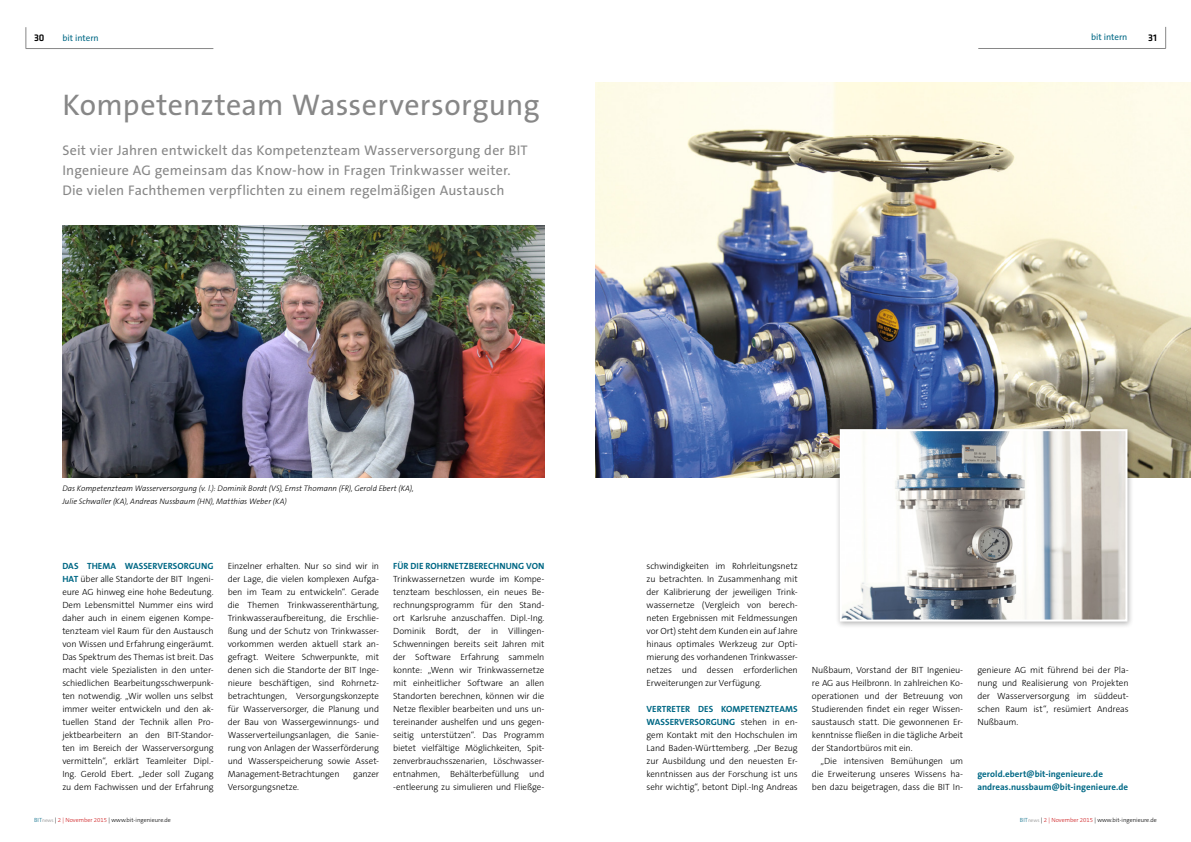
<style>
.page{position:relative;width:1191px;height:842px;background:#fff}
.page>*{position:absolute;margin:0;border:0;box-sizing:border-box;transform-origin:0 0}
.t1{font:30px "The Sans B5 Plain";letter-spacing:.01em;color:#878787}
.t2{font:14px/20px "The Sans B5 Plain";letter-spacing:.015em;color:#878787}
.t3{font:500 10px "Klavika";color:#000}
.t4{font:300 9px/13px "The Sans B3";letter-spacing:-.01em;color:#000;text-align:justify}
.t5{font:700 9px/13px "The Sans B7";letter-spacing:.005em;color:#006885}
.t6{font:9px "The Sans B5 Plain";color:#006885}
.t7{font:italic 300 8px/13px "The Sans B3";color:#000}
.t8{font:300 6px "The Sans B3";color:#000}
.s1{font-family:"The Sans B7";font-weight:700;color:#006885}
.s2{font-family:"The Sans B3";font-weight:300;color:#000}
.s3{color:#006885}
.s4{font-size:5px;color:#878787}
.s5{color:#cd171a}
</style>
<div class="page">
<hr style="left:26px;top:48px;width:187px;height:1px;background:#878787">
<svg style="left:26px;top:27px;width:1px;height:21px"></svg>
<hr style="left:978px;top:48px;width:187px;height:1px;background:#878787">
<svg style="left:1165px;top:27px;width:1px;height:21px"></svg>
<img style="left:595px;top:83px;width:596px;height:395px">
<img style="left:62px;top:226px;width:482px;height:252px">
<div style="left:835px;top:425px;width:299px;height:203px;background:#000;opacity:.3"></div>
<img style="left:842px;top:432px;width:282px;height:186px">
<div style="left:839px;top:429px;width:288px;height:192px;border:2px solid #fff"></div>
<p class="t6" style="left:62px;top:33px;width:38px">bit intern</p>
<p class="t6" style="left:1091px;top:32px;width:38px">bit intern</p>
<p class="t3" style="left:34px;top:32px;width:12px">30</p>
<p class="t3" style="left:1148px;top:32px;width:10px">31</p>
<h1 class="t1" style="left:62px;top:88px;width:479px">Kompetenzteam Wasserversorgung</h1>
<h2 class="t2" style="left:62px;top:140px;width:467px">Seit vier Jahren entwickelt das Kompetenzteam Wasserversorgung der BIT<br>Ingenieure AG gemeinsam das Know-how in Fragen Trinkwasser weiter.<br>Die vielen Fachthemen verpflichten zu einem regelmäßigen Austausch</h2>
<p class="t7" style="left:62px;top:482px;width:353px">Das Kompetenzteam Wasserversorgung (v. l.): Dominik Bordt (VS), Ernst Thomann (FR), Gerold Ebert (KA),<br>Julie Schwaller (KA), Andreas Nussbaum (HN), Matthias Weber (KA)</p>
<p class="t5" style="left:62px;top:560px;width:153px">DAS THEMA WASSERVERSORGUNG</p>
<p class="t4" style="left:62px;top:573px;width:153px"><span class="s1">HAT</span> über alle Standorte der BIT Ingeni&shy;eure AG hinweg eine hohe Bedeutung.<br>Dem Lebensmittel Nummer eins wird daher auch in einem eigenen Kompe&shy;tenzteam viel Raum für den Austausch von Wissen und Erfahrung eingeräumt.<br>Das Spektrum des Themas ist breit. Das macht viele Spezialisten in den unter&shy;schiedlichen Bearbeitungsschwerpunk&shy;ten notwendig. „Wir wollen uns selbst immer weiter entwickeln und den ak&shy;tuellen Stand der Technik allen Pro&shy;jektbearbeitern an den BIT-Standor&shy;ten im Bereich der Wasserversorgung vermitteln“, erklärt Teamleiter Dipl.- Ing. Gerold Ebert. „Jeder soll Zugang zu dem Fachwissen und der Erfahrung</p>
<p class="t4" style="left:228px;top:560px;width:153px">Einzelner erhalten. Nur so sind wir in der Lage, die vielen komplexen Aufga&shy;ben im Team zu entwickeln“. Gerade die Themen Trinkwasserenthärtung, Trinkwasseraufbereitung, die Erschlie&shy;ßung und der Schutz von Trinkwasser&shy;vorkommen werden aktuell stark an&shy;gefragt. Weitere Schwerpunkte, mit denen sich die Standorte der BIT Inge&shy;nieure beschäftigen, sind Rohrnetz&shy;betrachtungen, Versorgungskonzepte für Wasserversorger, die Planung und der Bau von Wassergewinnungs- und Wasserverteilungsanlagen, die Sanie&shy;rung von Anlagen der Wasserförderung und Wasserspeicherung sowie Asset-Management-Betrachtungen</p>
<p class="t4" style="left:353px;top:768px;width:27px">ganzer</p>
<p class="t4" style="left:228px;top:781px;width:73px">Versorgungsnetze.</p>
<p class="t5" style="left:393px;top:560px;width:153px">FÜR DIE ROHRNETZBERECHNUNG VON</p>
<p class="t4" style="left:393px;top:573px;width:153px">Trinkwassernetzen wurde im Kompe&shy;tenzteam beschlossen, ein neues Be&shy;rechnungsprogramm für den Stand&shy;ort Karlsruhe anzuschaffen. Dipl.-Ing.<br>Dominik Bordt, der in Villingen-Schwenningen bereits seit Jahren mit der Software Erfahrung sammeln konnte: „Wenn wir Trinkwassernetze mit einheitlicher Software an allen Standorten berechnen, können wir die Netze flexibler bearbeiten und uns un&shy;tereinander aushelfen und uns gegen&shy;seitig unterstützen“. Das Programm bietet vielfältige Möglichkeiten, Spit&shy;zenverbrauchsszenarien, Löschwasser&shy;entnahmen, Behälterbefüllung und -entleerung zu simulieren und Fließge-</p>
<p class="t4" style="left:646px;top:560px;width:153px">schwindigkeiten im Rohrleitungsnetz zu betrachten. In Zusammenhang mit der Kalibrierung der jeweiligen Trink&shy;wassernetze (Vergleich von berech&shy;neten Ergebnissen mit Feldmessungen vor Ort) steht dem Kunden ein auf Jahre hinaus optimales Werkzeug zur Opti&shy;mierung des vorhandenen Trinkwasser&shy;netzes und dessen erforderlichen Erweiterungen zur Verfügung.</p>
<p class="t5" style="left:646px;top:703px;width:153px">VERTRETER DES KOMPETENZTEAMS<br>WASSERVERSORGUNG <span class="s2">stehen in en-</span></p>
<p class="t4" style="left:646px;top:729px;width:153px">gem Kontakt mit den Hochschulen im Land Baden-Württemberg. „Der Bezug zur Ausbildung und den neuesten Er&shy;kenntnissen aus der Forschung ist uns sehr wichtig“, betont Dipl.-Ing Andreas</p>
<p class="t4" style="left:812px;top:664px;width:153px">Nußbaum, Vorstand der BIT Ingenieu&shy;re AG aus Heilbronn. In zahlreichen Ko&shy;operationen und der Betreuung von Studierenden findet ein reger Wissen&shy;saustausch statt. Die gewonnenen Er&shy;kenntnisse fließen in die tägliche Arbeit der Standortbüros mit ein.</p>
<p class="t4" style="left:812px;top:755px;width:153px;text-indent:9px">„Die intensiven Bemühungen um die Erweiterung unseres Wissens ha&shy;ben dazu beigetragen, dass die BIT In-</p>
<p class="t4" style="left:977px;top:664px;width:153px">genieure AG mit führend bei der Pla&shy;nung und Realisierung von Projekten der Wasserversorgung im süddeut&shy;schen Raum ist“, resümiert Andreas Nußbaum.</p>
<p class="t5" style="left:977px;top:768px;width:152px">gerold.ebert@bit-ingenieure.de andreas.nussbaum@bit-ingenieure.de</p>
<p class="t8" style="left:34px;top:817px;width:138px"><span class="s3">BIT</span><span class="s4">news</span> | <span class="s5">2 | November 2015</span> | www.bit-ingenieure.de</p>
<p class="t8" style="left:1020px;top:817px;width:138px"><span class="s3">BIT</span><span class="s4">news</span> | <span class="s5">2 | November 2015</span> | www.bit-ingenieure.de</p>
</div>
